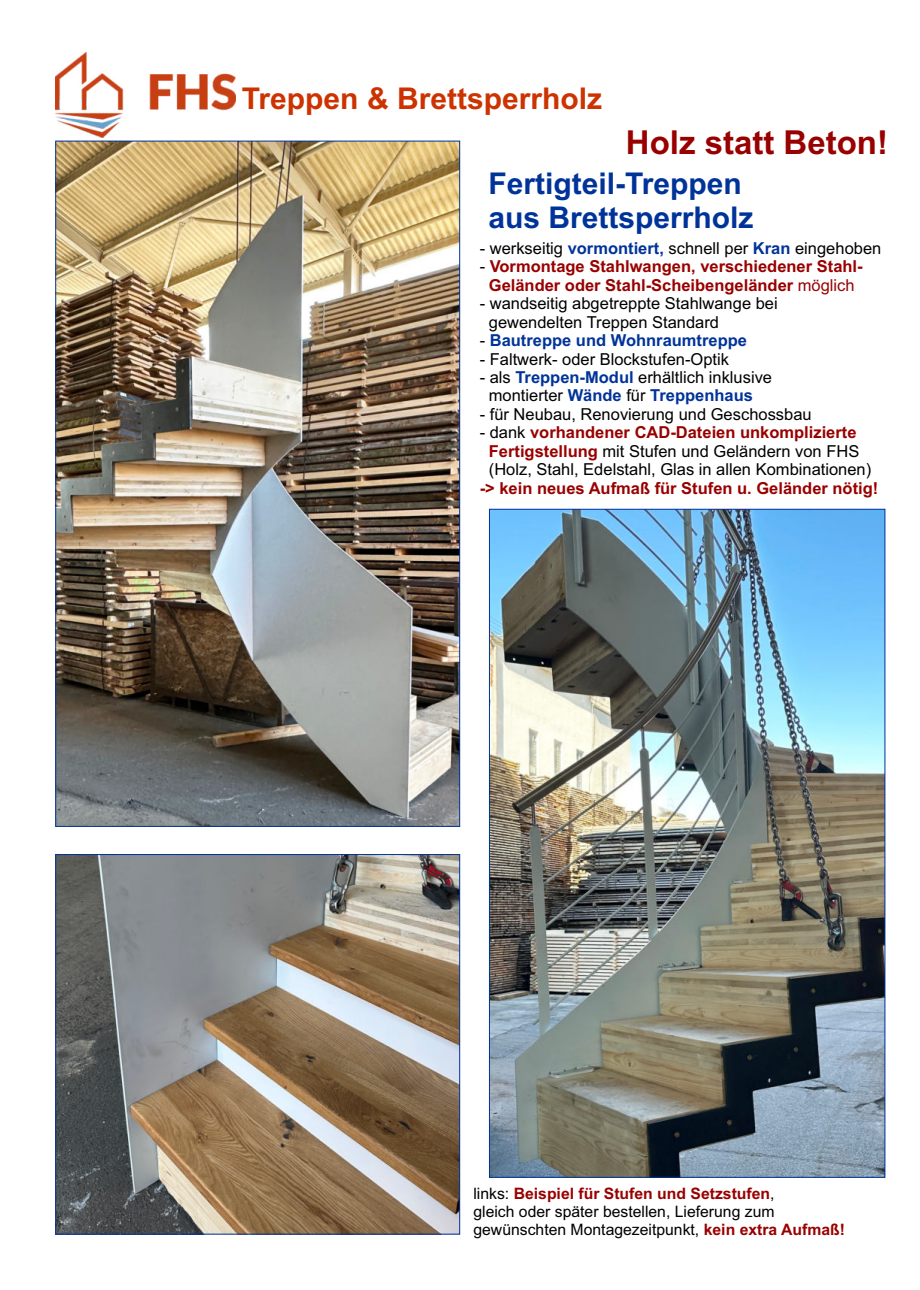
<style>
.page{position:relative;width:920px;height:1290px;background:#fff}
.page>*{position:absolute;margin:0;border:0;box-sizing:border-box;transform-origin:0 0}
.t1{font:700 33px "Arial";color:#900}
.t2{font:700 30px/33.5px "Arial";color:#039}
.t3{font:700 30px "Arial";color:#c30}
.t4{font:16.5px "Arial";color:#000}
.t5{font:700 16.5px/18.5px "Arial";color:#900;text-align:center}
.t6{font:700 16.5px "Arial";color:#039}
.t7{font:15.75px/17.5px "Arial";color:#000}
.s1{font-weight:700;color:#039}
.s2{font-weight:400}
.s3{font-weight:400;color:#000}
.s4{font-weight:700;color:#900}
</style>
<div class="page">
<img style="left:56px;top:53px;width:179px;height:85px">
<img style="left:57px;top:143px;width:401px;height:682px">
<img style="left:57px;top:856px;width:401px;height:376px">
<div style="left:55px;top:854px;width:405px;height:380px;border:1px solid #039"></div>
<img style="left:491px;top:511px;width:392px;height:665px">
<h2 class="t3" style="left:242px;top:78px;width:362px">Treppen &amp; Brettsperrholz</h2>
<h1 class="t1" style="left:626px;top:119px;width:264px">Holz statt Beton!</h1>
<h2 class="t2" style="left:488px;top:167px;width:267px">Fertigteil-Treppen aus Brettsperrholz</h2>
<p class="t4" style="left:480px;top:237px;width:403px">- werkseitig <span class="s1">vormontiert,</span> schnell per <span class="s1">Kran</span> eingehoben</p>
<p class="t5" style="left:489px;top:276px;width:367px">Geländer oder Stahl-Scheibengeländer <span class="s2">möglich</span></p>
<p class="t4" style="left:489px;top:310px;width:232px">gewendelten Treppen Standard</p>
<p class="t4" style="left:480px;top:347px;width:251px">- Faltwerk- oder Blockstufen-Optik</p>
<p class="t4" style="left:480px;top:366px;width:294px">- als <span class="s1">Treppen-Modul</span> erhältlich inklusive</p>
<p class="t5" style="left:480px;top:258px;width:384px"><span class="s3">-</span> Vormontage Stahlwangen, verschiedener Stahl-</p>
<p class="t4" style="left:480px;top:292px;width:300px">- wandseitig abgetreppte Stahlwange bei</p>
<p class="t6" style="left:480px;top:329px;width:269px"><span class="s3">-</span> Bautreppe und Wohnraumtreppe</p>
<p class="t6" style="left:489px;top:384px;width:266px"><span class="s3">montierter</span> Wände <span class="s3">für</span> Treppenhaus</p>
<p class="t4" style="left:480px;top:403px;width:333px">- für Neubau, Renovierung und Geschossbau</p>
<p class="t5" style="left:480px;top:423px;width:381px"><span class="s3">- dank</span> vorhandener CAD-Dateien unkomplizierte<br>Fertigstellung <span class="s3">mit Stufen und Geländern von FHS</span></p>
<p class="t5" style="left:480px;top:479px;width:400px">-&gt; kein neues Aufmaß für Stufen u. Geländer nötig!</p>
<p class="t4" style="left:489px;top:458px;width:384px">(Holz, Stahl, Edelstahl, Glas in allen Kombinationen)</p>
<p class="t7" style="left:473px;top:1185px;width:373px">links: <span class="s4">Beispiel für Stufen und Setzstufen</span>,<br>gleich oder später bestellen, Lieferung zum gewünschten Montagezeitpunkt, <span class="s4">kein extra Aufmaß!</span></p>
</div>
